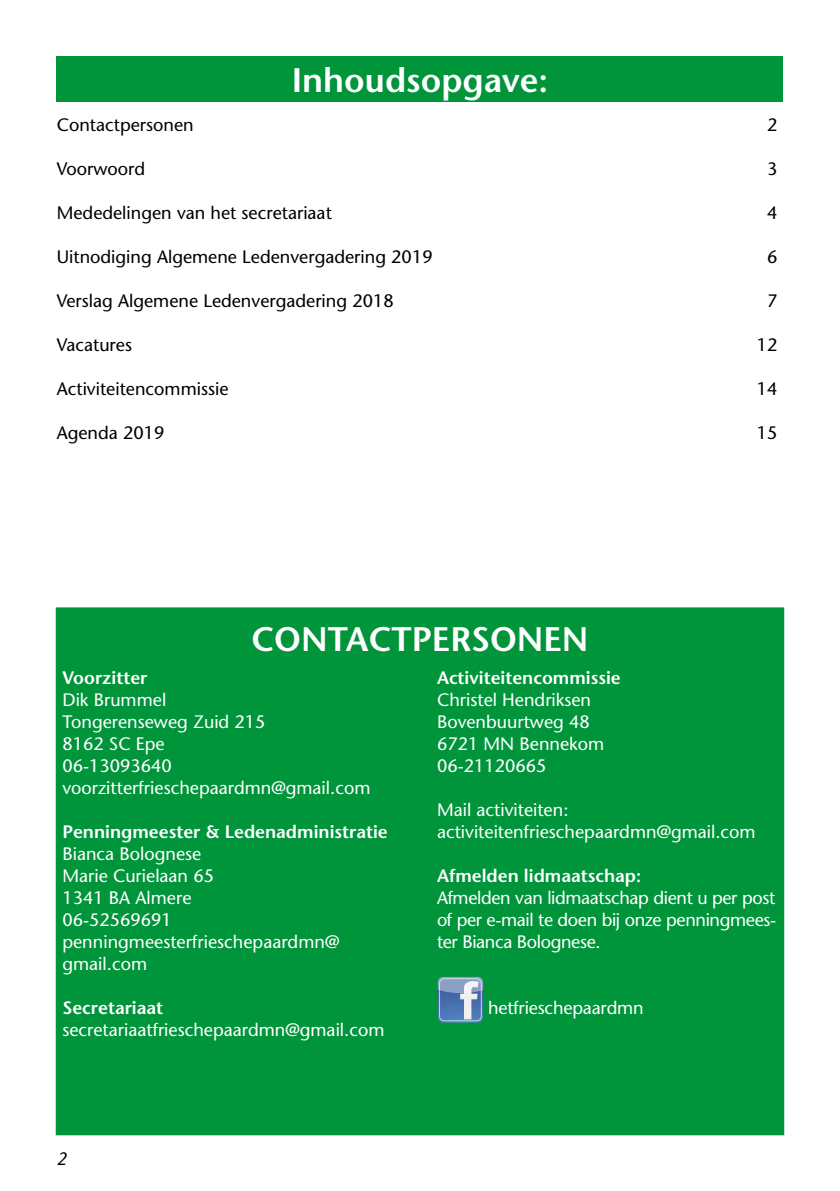
<style>
.page{position:relative;width:840px;height:1191px;background:#fff}
.page>*{position:absolute;margin:0;border:0;box-sizing:border-box;transform-origin:0 0}
.t1{font:600 34px "Stone Sans Std";color:#fff}
.t2{font:500 18px/22px "Stone Sans Std";color:#fff}
.t3{font:500 18px "Stone Sans Std";color:#000}
.t4{font:600 18px "Stone Sans Std";color:#fff}
.t5{font:italic 500 18px "Stone Sans Std";color:#000}
</style>
<div class="page">
<div style="left:56px;top:607px;width:727px;height:528px;background:#00953a"></div>
<div style="left:57px;top:57px;width:725px;height:45px;background:#00953a"></div>
<svg style="left:437px;top:977px;width:46px;height:45px"></svg>
<div style="left:439px;top:978px;width:42px;height:43px;border:1px solid #f1f0f0;border-radius:5px"></div>
<h1 class="t1" style="left:291px;top:60px;width:258px">Inhoudsopgave:</h1>
<p class="t3" style="left:57px;top:114px;width:138px">Contactpersonen</p>
<p class="t3" style="left:766px;top:114px;width:12px">2</p>
<p class="t3" style="left:57px;top:158px;width:90px">Voorwoord</p>
<p class="t3" style="left:766px;top:158px;width:12px">3</p>
<p class="t3" style="left:57px;top:202px;width:276px">Mededelingen van het secretariaat</p>
<p class="t3" style="left:766px;top:202px;width:12px">4</p>
<p class="t3" style="left:57px;top:246px;width:377px">Uitnodiging Algemene Ledenvergadering 2019</p>
<p class="t3" style="left:766px;top:246px;width:12px">6</p>
<p class="t3" style="left:57px;top:290px;width:338px">Verslag Algemene Ledenvergadering 2018</p>
<p class="t3" style="left:766px;top:290px;width:12px">7</p>
<p class="t3" style="left:57px;top:334px;width:77px">Vacatures</p>
<p class="t3" style="left:756px;top:334px;width:22px">12</p>
<p class="t3" style="left:57px;top:378px;width:173px">Activiteitencommissie</p>
<p class="t3" style="left:756px;top:378px;width:22px">14</p>
<p class="t3" style="left:57px;top:422px;width:109px">Agenda 2019</p>
<p class="t3" style="left:756px;top:422px;width:22px">15</p>
<h1 class="t1" style="left:251px;top:618px;width:338px">CONTACTPERSONEN</h1>
<p class="t4" style="left:62px;top:667px;width:86px">Voorzitter</p>
<p class="t2" style="left:62px;top:689px;width:309px">Dik Brummel<br>Tongerenseweg Zuid 215<br>8162 SC Epe<br>06-13093640 voorzitterfrieschepaardmn@gmail.com</p>
<p class="t4" style="left:62px;top:821px;width:327px">Penningmeester &amp; Ledenadministratie</p>
<p class="t2" style="left:62px;top:843px;width:278px">Bianca Bolognese<br>Marie Curielaan 65<br>1341 BA Almere<br>06-52569691 penningmeesterfrieschepaardmn@ gmail.com</p>
<p class="t4" style="left:62px;top:997px;width:102px">Secretariaat</p>
<p class="t2" style="left:62px;top:1019px;width:323px">secretariaatfrieschepaardmn@gmail.com</p>
<p class="t5" style="left:57px;top:1147px;width:12px">2</p>
<p class="t4" style="left:437px;top:667px;width:185px">Activiteitencommissie</p>
<p class="t2" style="left:437px;top:689px;width:169px">Christel Hendriksen<br>Bovenbuurtweg 48<br>6721 MN Bennekom<br>06-21120665</p>
<p class="t2" style="left:437px;top:799px;width:320px">Mail activiteiten: activiteitenfrieschepaardmn@gmail.com</p>
<p class="t4" style="left:437px;top:865px;width:206px">Afmelden lidmaatschap:</p>
<p class="t2" style="left:437px;top:887px;width:340px;text-align:justify">Afmelden van lidmaatschap dient u per post of per e-mail te doen bij onze penningmees&shy;ter Bianca Bolognese.</p>
<p class="t2" style="left:488px;top:997px;width:157px">hetfrieschepaardmn</p>
</div>
